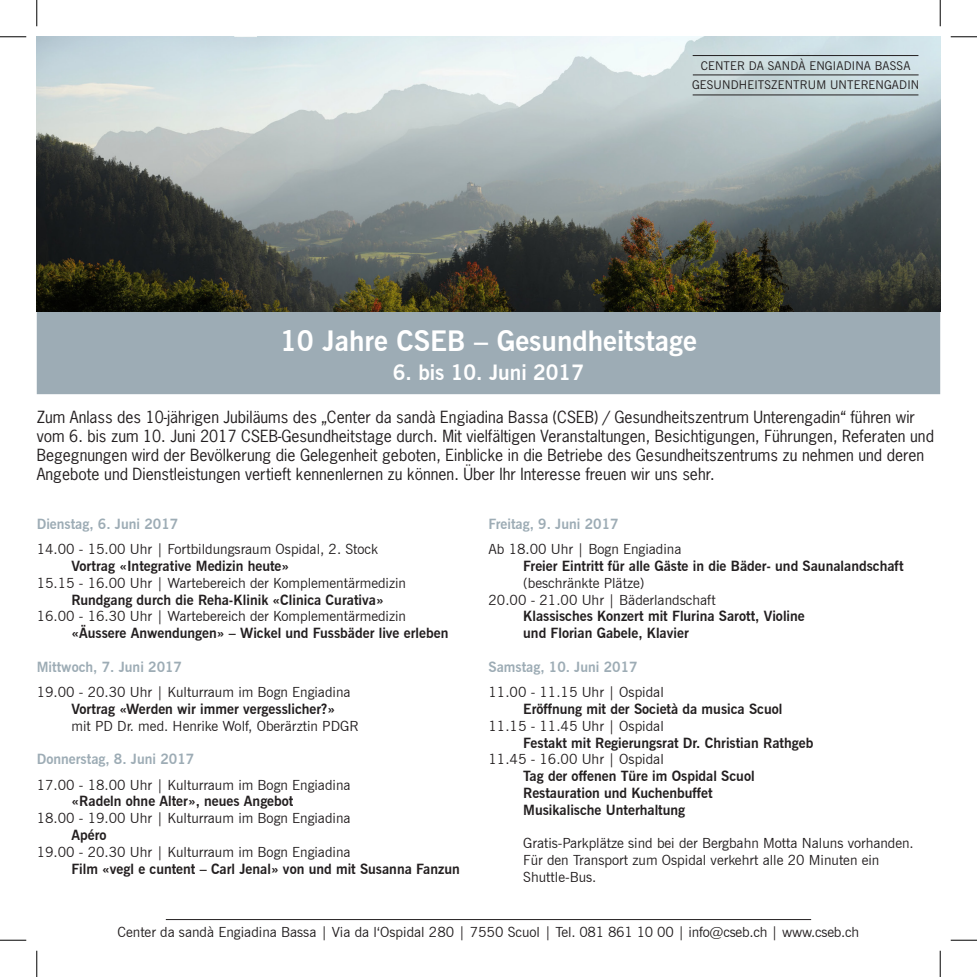
<style>
.page{position:relative;width:977px;height:977px;background:#fff}
.page>*{position:absolute;margin:0;border:0;box-sizing:border-box;transform-origin:0 0}
.t1{font:700 28px "News Gothic BT";color:#fff}
.t2{font:700 21px "News Gothic BT";color:#fff}
.t3{font:15.75px/18.9px "News Gothic Std";color:#231f20}
.t4{font:14px "News Gothic BT";color:#231f20}
.t5{font:700 14px/16.8px "News Gothic BT";color:#231f20}
.t6{font:700 14px "News Gothic BT";color:#9dacb5}
.t7{font:12.08px/19.6px "News Gothic BT";letter-spacing:.015em;color:#231f20;text-align:center}
</style>
<div class="page">
<div style="left:38px;top:310px;width:901px;height:83px;background:#9dacb5"></div>
<div style="left:37px;top:310px;width:903px;height:84px;border:2px solid #9dacb5"></div>
<img style="left:37px;top:37px;width:903px;height:274px">
<hr style="left:692px;top:55px;width:226px;height:1px;background:#231f20">
<hr style="left:692px;top:95px;width:226px;height:1px;background:#231f20">
<hr style="left:692px;top:75px;width:226px;height:1px;background:#231f20">
<hr style="left:166px;top:919px;width:645px;height:1px;background:#231f20">
<svg style="left:0;top:36px;width:26px;height:1px"></svg>
<svg style="left:950px;top:36px;width:26px;height:1px"></svg>
<svg style="left:0;top:939px;width:26px;height:1px"></svg>
<svg style="left:950px;top:939px;width:26px;height:1px"></svg>
<svg style="left:36px;top:0;width:1px;height:26px"></svg>
<svg style="left:36px;top:950px;width:1px;height:26px"></svg>
<svg style="left:939px;top:0;width:1px;height:26px"></svg>
<svg style="left:939px;top:950px;width:1px;height:26px"></svg>
<p class="t7" style="left:692px;top:56px;width:229px">CENTER DA SANDÀ ENGIADINA BASSA<br>GESUNDHEITSZENTRUM UNTERENGADIN</p>
<p class="t1" style="left:280px;top:324px;width:418px">10 Jahre CSEB – Gesundheitstage</p>
<p class="t2" style="left:393px;top:360px;width:193px">6. bis 10. Juni 2017</p>
<p class="t3" style="left:37px;top:408px;width:898px">Zum Anlass des 10-jährigen Jubiläums des „Center da sandà Engiadina Bassa (CSEB) / Gesundheitszentrum Unterengadin“ führen wir vom 6. bis zum 10. Juni 2017 CSEB-Gesundheitstage durch. Mit vielfältigen Veranstaltungen, Besichtigungen, Führungen, Referaten und Begegnungen wird der Bevölkerung die Gelegenheit geboten, Einblicke in die Betriebe des Gesundheitszentrums zu nehmen und deren Angebote und Dienstleistungen vertieft kennenlernen zu können. Über Ihr Interesse freuen wir uns sehr.</p>
<p class="t6" style="left:37px;top:515px;width:143px">Dienstag, 6. Juni 2017</p>
<p class="t4" style="left:37px;top:540px;width:343px">14.00 - 15.00 Uhr | Fortbildungsraum Ospidal, 2. Stock</p>
<p class="t5" style="left:71px;top:557px;width:219px">Vortrag «Integrative Medizin heute»</p>
<p class="t4" style="left:37px;top:574px;width:371px">15.15 - 16.00 Uhr | Wartebereich der Komplementärmedizin</p>
<p class="t5" style="left:71px;top:591px;width:313px">Rundgang durch die Reha-Klinik «Clinica Curativa»</p>
<p class="t4" style="left:37px;top:608px;width:371px">16.00 - 16.30 Uhr | Wartebereich der Komplementärmedizin</p>
<p class="t5" style="left:71px;top:624px;width:378px">«Äussere Anwendungen» – Wickel und Fussbäder live erleben</p>
<p class="t6" style="left:37px;top:658px;width:147px">Mittwoch, 7. Juni 2017</p>
<p class="t4" style="left:37px;top:683px;width:315px">19.00 - 20.30 Uhr | Kulturraum im Bogn Engiadina</p>
<p class="t5" style="left:71px;top:700px;width:265px">Vortrag «Werden wir immer vergesslicher?»</p>
<p class="t4" style="left:71px;top:717px;width:288px">mit PD Dr. med. Henrike Wolf, Oberärztin PDGR</p>
<p class="t6" style="left:37px;top:750px;width:159px">Donnerstag, 8. Juni 2017</p>
<p class="t4" style="left:37px;top:776px;width:315px">17.00 - 18.00 Uhr | Kulturraum im Bogn Engiadina</p>
<p class="t5" style="left:71px;top:792px;width:223px">«Radeln ohne Alter», neues Angebot</p>
<p class="t4" style="left:37px;top:809px;width:315px">18.00 - 19.00 Uhr | Kulturraum im Bogn Engiadina</p>
<p class="t5" style="left:71px;top:826px;width:37px">Apéro</p>
<p class="t4" style="left:37px;top:843px;width:315px">19.00 - 20.30 Uhr | Kulturraum im Bogn Engiadina</p>
<p class="t5" style="left:71px;top:860px;width:390px">Film «vegl e cuntent – Carl Jenal» von und mit Susanna Fanzun</p>
<p class="t6" style="left:488px;top:515px;width:132px">Freitag, 9. Juni 2017</p>
<p class="t4" style="left:488px;top:540px;width:194px">Ab 18.00 Uhr | Bogn Engiadina</p>
<p class="t5" style="left:523px;top:557px;width:382px">Freier Eintritt für alle Gäste in die Bäder- und Saunalandschaft</p>
<p class="t4" style="left:523px;top:574px;width:123px">(beschränkte Plätze)</p>
<p class="t4" style="left:488px;top:591px;width:229px">20.00 - 21.00 Uhr | Bäderlandschaft</p>
<p class="t5" style="left:523px;top:608px;width:283px">Klassisches Konzert mit Flurina Sarott, Violine und Florian Gabele, Klavier</p>
<p class="t6" style="left:488px;top:658px;width:151px">Samstag, 10. Juni 2017</p>
<p class="t4" style="left:488px;top:683px;width:177px">11.00 - 11.15 Uhr | Ospidal</p>
<p class="t5" style="left:523px;top:700px;width:260px">Eröffnung mit der Società da musica Scuol</p>
<p class="t4" style="left:488px;top:717px;width:177px">11.15 - 11.45 Uhr | Ospidal</p>
<p class="t5" style="left:523px;top:734px;width:291px">Festakt mit Regierungsrat Dr. Christian Rathgeb</p>
<p class="t4" style="left:488px;top:750px;width:177px">11.45 - 16.00 Uhr | Ospidal</p>
<p class="t5" style="left:523px;top:767px;width:233px">Tag der offenen Türe im Ospidal Scuol</p>
<p class="t5" style="left:523px;top:784px;width:191px">Restauration und Kuchenbuffet</p>
<p class="t5" style="left:523px;top:801px;width:163px">Musikalische Unterhaltung</p>
<p class="t4" style="left:523px;top:834px;width:392px">Gratis-Parkplätze sind bei der Bergbahn Motta Naluns vorhanden.</p>
<p class="t4" style="left:523px;top:851px;width:358px">Für den Transport zum Ospidal verkehrt alle 20 Minuten ein</p>
<p class="t4" style="left:523px;top:868px;width:75px">Shuttle-Bus.</p>
<p class="t4" style="left:118px;top:923px;width:743px">Center da sandà Engiadina Bassa | Via da l‘Ospidal 280 | 7550 Scuol | Tel. 081 861 10 00 | info@cseb.ch | www.cseb.ch</p>
</div>
